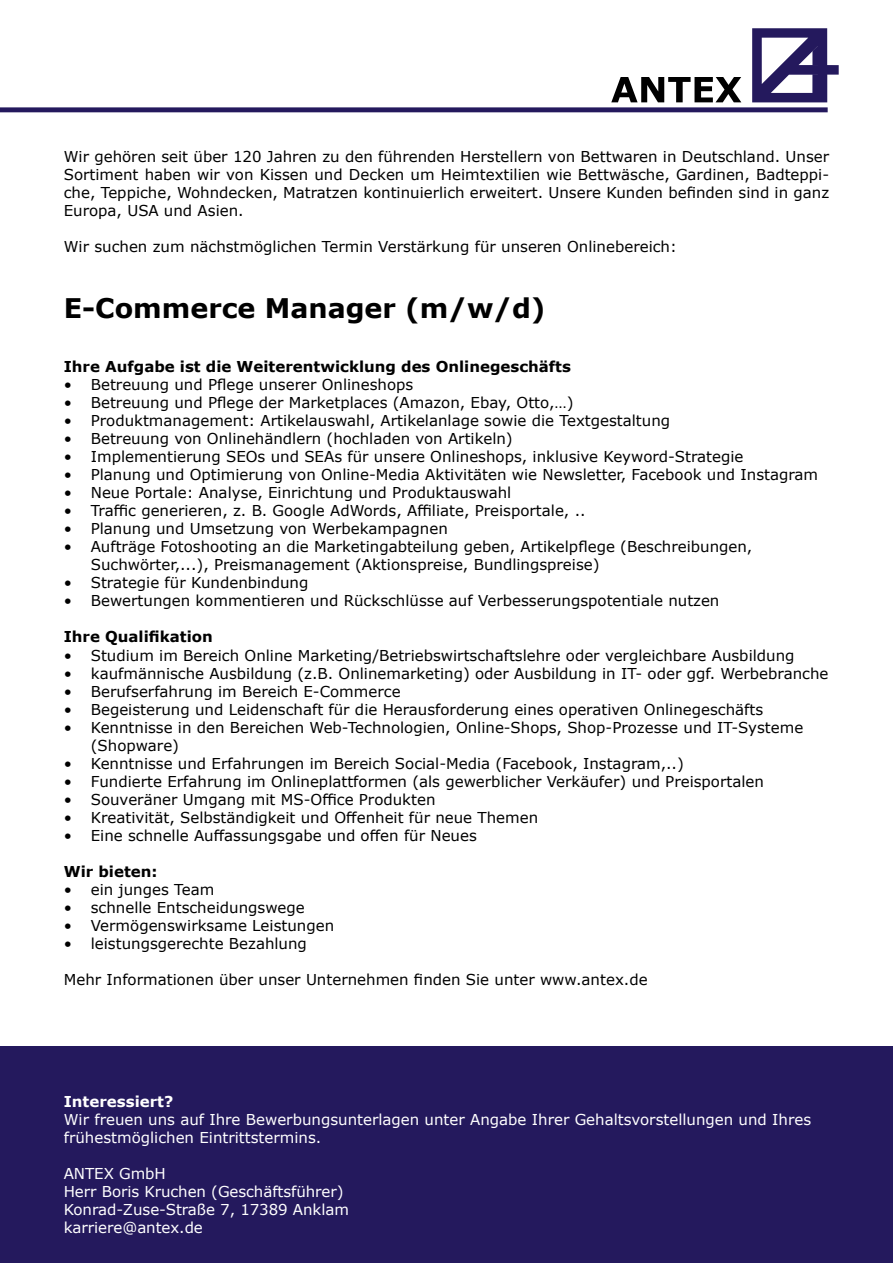
<style>
.page{position:relative;width:893px;height:1263px;background:#fff}
.page>*{position:absolute;margin:0;border:0;box-sizing:border-box;transform-origin:0 0}
.t1{font:700 27px "Verdana";color:#000}
.t2{font:15px/18px "Verdana";color:#000}
.t3{font:15px/18px "Verdana";color:#fff}
.t4{font:700 15px "Verdana";color:#000}
.t5{font:700 15px "Verdana";color:#fff}
</style>
<div class="page">
<div style="left:0;top:1046px;width:893px;height:217px;background:#24195d"></div>
<svg style="left:611px;top:77px;width:130px;height:25px"></svg>
<div style="left:0;top:107px;width:828px;height:5px;background:#24195d"></div>
<svg style="left:752px;top:28px;width:87px;height:74px"></svg>
<div style="left:812px;top:74px;width:6px;height:20px;background:#24195d"></div>
<p class="t2" style="left:64px;top:148px;width:767px;text-align:justify">Wir gehören seit über 120 Jahren zu den führenden Herstellern von Bettwaren in Deutschland. Unser Sortiment haben wir von Kissen und Decken um Heimtextilien wie Bettwäsche, Gardinen, Badteppi&shy;che, Teppiche, Wohndecken, Matratzen kontinuierlich erweitert. Unsere Kunden befinden sind in ganz Europa, USA und Asien.</p>
<p class="t2" style="left:64px;top:238px;width:615px">Wir suchen zum nächstmöglichen Termin Verstärkung für unseren Onlinebereich:</p>
<h1 class="t1" style="left:64px;top:289px;width:483px">E-Commerce Manager (m/w/d)</h1>
<p class="t4" style="left:64px;top:356px;width:509px">Ihre Aufgabe ist die Weiterentwicklung des Onlinegeschäfts</p>
<p class="t2" style="left:64px;top:376px;width:351px">• Betreuung und Pflege unserer Onlineshops</p>
<p class="t2" style="left:64px;top:394px;width:511px">• Betreuung und Pflege der Marketplaces (Amazon, Ebay, Otto,…)</p>
<p class="t2" style="left:64px;top:412px;width:608px">• Produktmanagement: Artikelauswahl, Artikelanlage sowie die Textgestaltung</p>
<p class="t2" style="left:64px;top:430px;width:450px">• Betreuung von Onlinehändlern (hochladen von Artikeln)</p>
<p class="t2" style="left:64px;top:448px;width:681px">• Implementierung SEOs und SEAs für unsere Onlineshops, inklusive Keyword-Strategie</p>
<p class="t2" style="left:64px;top:466px;width:756px">• Planung und Optimierung von Online-Media Aktivitäten wie Newsletter, Facebook und Instagram</p>
<p class="t2" style="left:64px;top:484px;width:449px">• Neue Portale: Analyse, Einrichtung und Produktauswahl</p>
<p class="t2" style="left:64px;top:502px;width:523px">• Traffic generieren, z. B. Google AdWords, Affiliate, Preisportale, ..</p>
<p class="t2" style="left:64px;top:520px;width:386px">• Planung und Umsetzung von Werbekampagnen</p>
<p class="t2" style="left:91px;top:538px;width:663px;text-indent:-27px">• Aufträge Fotoshooting an die Marketingabteilung geben, Artikelpflege (Beschreibungen,<br>Suchwörter,...), Preismanagement (Aktionspreise, Bundlingspreise)</p>
<p class="t2" style="left:64px;top:574px;width:246px">• Strategie für Kundenbindung</p>
<p class="t2" style="left:64px;top:592px;width:657px">• Bewertungen kommentieren und Rückschlüsse auf Verbesserungspotentiale nutzen</p>
<p class="t4" style="left:64px;top:626px;width:151px">Ihre Qualifikation</p>
<p class="t2" style="left:64px;top:646px;width:732px">• Studium im Bereich Online Marketing/Betriebswirtschaftslehre oder vergleichbare Ausbildung</p>
<p class="t2" style="left:64px;top:664px;width:766px">• kaufmännische Ausbildung (z.B. Onlinemarketing) oder Ausbildung in IT- oder ggf. Werbebranche</p>
<p class="t2" style="left:64px;top:682px;width:338px">• Berufserfahrung im Bereich E-Commerce</p>
<p class="t2" style="left:64px;top:700px;width:701px">• Begeisterung und Leidenschaft für die Herausforderung eines operativen Onlinegeschäfts</p>
<p class="t2" style="left:91px;top:718px;width:714px;text-indent:-27px">• Kenntnisse in den Bereichen Web-Technologien, Online-Shops, Shop-Prozesse und IT-Systeme (Shopware)</p>
<p class="t2" style="left:64px;top:754px;width:622px">• Kenntnisse und Erfahrungen im Bereich Social-Media (Facebook, Instagram,..)</p>
<p class="t2" style="left:64px;top:772px;width:702px">• Fundierte Erfahrung im Onlineplattformen (als gewerblicher Verkäufer) und Preisportalen</p>
<p class="t2" style="left:64px;top:790px;width:373px">• Souveräner Umgang mit MS-Office Produkten</p>
<p class="t2" style="left:64px;top:808px;width:476px">• Kreativität, Selbständigkeit und Offenheit für neue Themen</p>
<p class="t2" style="left:64px;top:826px;width:415px">• Eine schnelle Auffassungsgabe und offen für Neues</p>
<p class="t4" style="left:64px;top:860px;width:95px">Wir bieten:</p>
<p class="t2" style="left:64px;top:880px;width:152px">• ein junges Team</p>
<p class="t2" style="left:64px;top:898px;width:243px">• schnelle Entscheidungswege</p>
<p class="t2" style="left:64px;top:916px;width:272px">• Vermögenswirksame Leistungen</p>
<p class="t2" style="left:64px;top:934px;width:245px">• leistungsgerechte Bezahlung</p>
<p class="t2" style="left:64px;top:970px;width:585px">Mehr Informationen über unser Unternehmen finden Sie unter www.antex.de</p>
<p class="t5" style="left:64px;top:1091px;width:111px">Interessiert?</p>
<p class="t3" style="left:64px;top:1110px;width:749px">Wir freuen uns auf Ihre Bewerbungsunterlagen unter Angabe Ihrer Gehaltsvorstellungen und Ihres frühestmöglichen Eintrittstermins.</p>
<p class="t3" style="left:64px;top:1164px;width:287px">ANTEX GmbH<br>Herr Boris Kruchen (Geschäftsführer)<br>Konrad-Zuse-Straße 7, 17389 Anklam karriere@antex.de</p>
</div>
